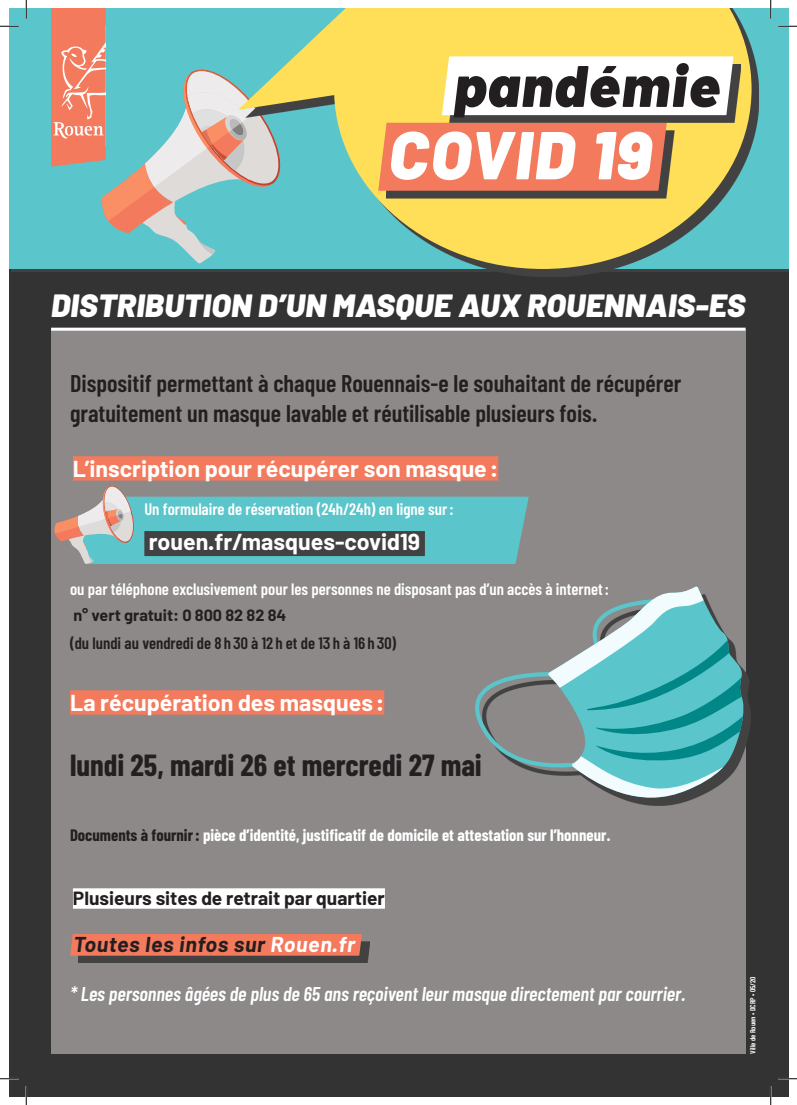
<style>
.page{position:relative;width:797px;height:1105px;background:#fff}
.page>*{position:absolute;margin:0;border:0;box-sizing:border-box;transform-origin:0 0}
.t1{font:italic 900 67.62px "Barlow";letter-spacing:.03em;color:#fff}
.t2{font:italic 900 58.38px "Barlow";letter-spacing:.03em;color:#231f20}
.t3{font:italic 900 32.25px "Barlow";letter-spacing:.005em;color:#fff}
.t4{font:700 30.62px "Barlow Condensed";color:#231f20}
.t5{font:600 24.25px/29.1px "Barlow Condensed";color:#231f20}
.t6{font:700 23.12px "Barlow";color:#fff}
.t7{font:italic 700 21.5px "Barlow";letter-spacing:.03em;color:#231f20}
.t8{font:italic 600 20px "Barlow Condensed";color:#fff}
.t9{font:700 19.12px "Barlow";color:#231f20}
.t10{font:600 16.62px "Barlow Condensed";color:#fff}
.t11{font:700 16.62px "Barlow Condensed";color:#fff}
.t12{font:600 16.62px "Barlow Condensed";color:#231f20}
.t13{font:700 16.25px "Barlow";color:#231f20}
.t14{font:600 7.5px "Barlow Condensed";color:#fff}
.s1{color:#231f20}
.s2{color:#fff}
</style>
<div class="page">
<div style="left:9px;top:253px;width:779px;height:843px;background:#333"></div>
<div style="left:51px;top:330px;width:695px;height:724px;background:#8d8989"></div>
<div style="left:9px;top:9px;width:779px;height:260px;background:#5ac5ca"></div>
<svg style="left:245px;top:46px;width:514px;height:230px"></svg>
<svg style="left:245px;top:9px;width:506px;height:260px;fill:#ffde58"></svg>
<div style="left:386px;top:130px;width:288px;height:68px;background:#434242"></div>
<div style="left:378px;top:123px;width:288px;height:68px;background:#f37a5c"></div>
<svg style="left:449px;top:64px;width:292px;height:59px;fill:#434242"></svg>
<div style="left:442px;top:56px;width:291px;height:59px;background:#fff"></div>
<svg style="left:51px;top:9px;width:236px;height:256px"></svg>
<svg style="left:743px;top:669px;width:8px;height:85px"></svg>
<svg style="left:475px;top:586px;width:268px;height:220px"></svg>
<hr style="left:51px;top:328px;width:694px;height:3px;background:#fff">
<svg style="left:54px;top:486px;width:475px;height:78px"></svg>
<div style="left:73px;top:456px;width:425px;height:25px;background:#f37a5c"></div>
<div style="left:144px;top:531px;width:281px;height:25px;background:#434242"></div>
<div style="left:70px;top:690px;width:314px;height:25px;background:#f37a5c"></div>
<div style="left:73px;top:888px;width:312px;height:21px;background:#fff"></div>
<div style="left:78px;top:941px;width:291px;height:22px;background:#434242"></div>
<div style="left:70px;top:934px;width:292px;height:22px;background:#f37a5c"></div>
<svg style="left:0;top:25px;width:19px;height:2px"></svg>
<svg style="left:778px;top:25px;width:19px;height:2px"></svg>
<svg style="left:0;top:1078px;width:19px;height:1px"></svg>
<svg style="left:778px;top:1078px;width:19px;height:1px"></svg>
<svg style="left:25px;top:0;width:2px;height:19px"></svg>
<svg style="left:25px;top:1086px;width:2px;height:19px"></svg>
<svg style="left:770px;top:0;width:1px;height:19px"></svg>
<p class="t2" style="left:454px;top:50px;width:267px">pandémie</p>
<p class="t1" style="left:388px;top:113px;width:264px">COVID 19</p>
<p class="t3" style="left:51px;top:285px;width:696px">DISTRIBUTION D’UN MASQUE AUX ROUENNAIS-ES</p>
<p class="t5" style="left:70px;top:369px;width:612px">Dispositif permettant à chaque Rouennais-e le souhaitant de récupérer gratuitement un masque lavable et réutilisable plusieurs fois.</p>
<p class="t6" style="left:73px;top:454px;width:427px">L’inscription pour récupérer son masque:</p>
<p class="t10" style="left:144px;top:499px;width:311px">Un formulaire de réservation (24h/24h) en ligne sur:</p>
<p class="t6" style="left:149px;top:527px;width:273px">rouen.fr/masques-covid19</p>
<p class="t10" style="left:70px;top:578px;width:540px">ou par téléphone exclusivement pour les personnes ne disposant pas d’un accès à internet:</p>
<p class="t13" style="left:73px;top:605px;width:214px">n° vert gratuit: 0 800 82 82 84</p>
<p class="t12" style="left:70px;top:632px;width:327px">(du lundi au vendredi de 8 h 30 à 12 h et de 13 h à 16 h 30)</p>
<p class="t6" style="left:70px;top:688px;width:316px">La récupération des masques:</p>
<p class="t4" style="left:70px;top:746px;width:413px">lundi 25, mardi 26 et mercredi 27 mai</p>
<p class="t11" style="left:70px;top:824px;width:542px"><span class="s1">Documents à fournir:</span> pièce d’identité, justificatif de domicile et attestation sur l’honneur.</p>
<p class="t9" style="left:73px;top:886px;width:313px">Plusieurs sites de retrait par quartier</p>
<p class="t7" style="left:73px;top:931px;width:283px">Toutes les infos sur <span class="s2">Rouen.fr</span></p>
<p class="t8" style="left:70px;top:981px;width:617px">* Les personnes âgées de plus de 65 ans reçoivent leur masque directement par courrier.</p>
<p class="t14" style="left:748px;top:1054px;width:79px;rotate:-90deg">Ville de Rouen • DCRP • 05/20</p>
</div>
